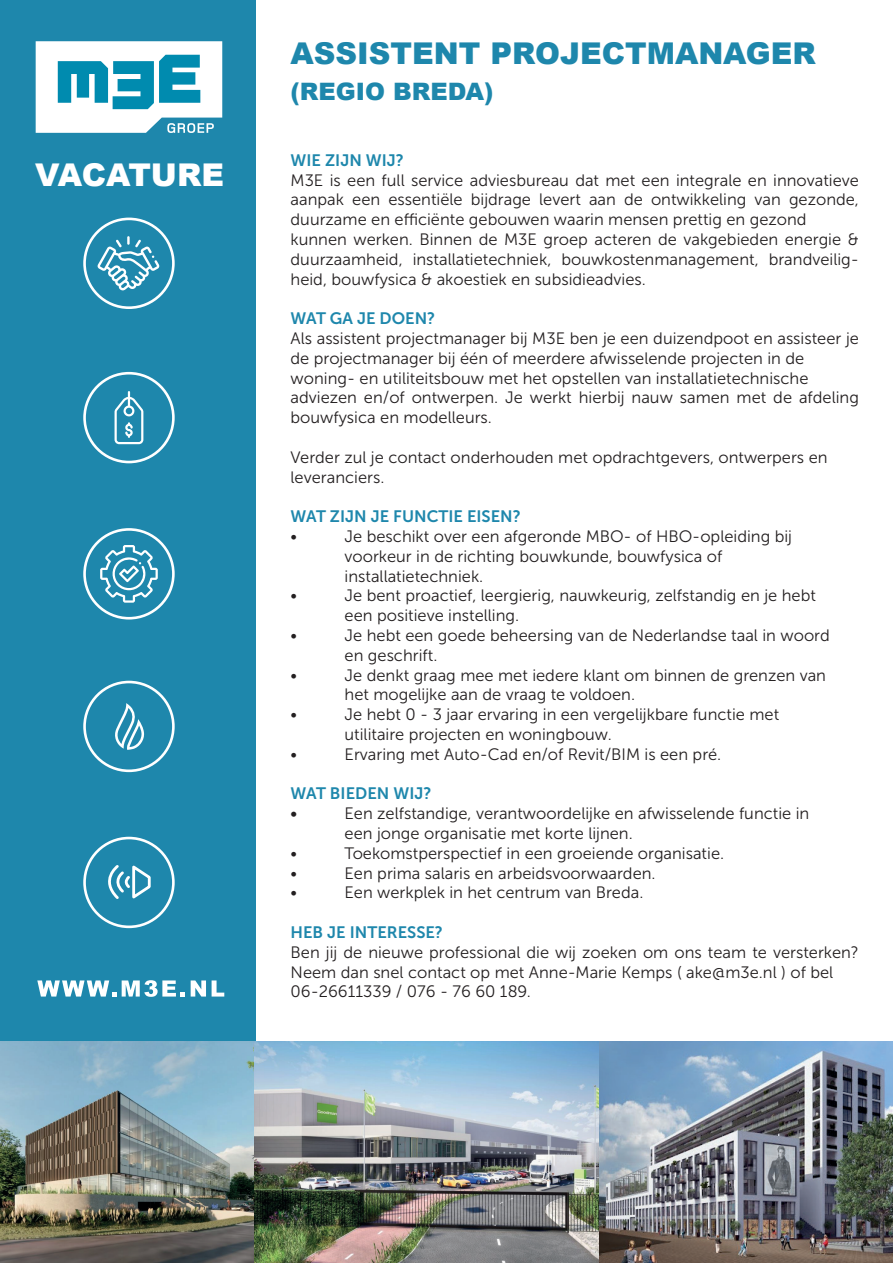
<style>
.page{position:relative;width:893px;height:1263px;background:#fff}
.page>*{position:absolute;margin:0;border:0;box-sizing:border-box;transform-origin:0 0}
.t1{font:900 31.35px "Arial";color:#fff}
.t2{font:900 30px "Arial";color:#1e87ac}
.t3{font:900 24px "Arial";color:#1e87ac}
.t4{font:16.5px/19.8px "Museo Sans 300";color:#231f20}
.t5{font:16.5px "Museo Sans 700";color:#1e87ac}
.t6{font:italic 16.5px "Museo Sans 500";color:#231f20}
</style>
<div class="page">
<div style="left:0;top:0;width:255px;height:1095px;background:#1e87ac"></div>
<svg style="left:36px;top:41px;width:186px;height:92px;background:#aad7e3"></svg>
<svg style="left:37px;top:980px;width:79px;height:16px"></svg>
<svg style="left:122px;top:980px;width:63px;height:17px"></svg>
<svg style="left:191px;top:980px;width:15px;height:16px"></svg>
<svg style="left:212px;top:980px;width:12px;height:16px"></svg>
<div style="left:83px;top:218px;width:92px;height:91px;border:3px solid #fff;border-radius:50%"></div>
<svg style="left:97px;top:236px;width:62px;height:54px"></svg>
<div style="left:83px;top:372px;width:92px;height:91px;border:3px solid #fff;border-radius:50%"></div>
<svg style="left:115px;top:391px;width:28px;height:53px"></svg>
<div style="left:83px;top:528px;width:92px;height:91px;border:3px solid #fff;border-radius:50%"></div>
<svg style="left:100px;top:545px;width:58px;height:58px"></svg>
<div style="left:83px;top:681px;width:92px;height:91px;border:3px solid #fff;border-radius:50%"></div>
<svg style="left:115px;top:703px;width:30px;height:47px"></svg>
<div style="left:83px;top:837px;width:92px;height:91px;border:3px solid #fff;border-radius:50%"></div>
<svg style="left:108px;top:865px;width:43px;height:34px"></svg>
<img style="left:0;top:1041px;width:255px;height:222px">
<img style="left:255px;top:1041px;width:638px;height:222px">
<h1 class="t1" style="left:35px;top:152px;width:190px">VACATURE</h1>
<h2 class="t2" style="left:291px;top:31px;width:527px">ASSISTENT PROJECTMANAGER</h2>
<h3 class="t3" style="left:291px;top:74px;width:204px">(REGIO BREDA)</h3>
<p class="t5" style="left:291px;top:151px;width:115px">WIE ZIJN WIJ?</p>
<p class="t4" style="left:291px;top:170px;width:570px">M3E is een full service adviesbureau dat met een integrale en innovatieve aanpak een essentiële bijdrage levert aan de ontwikkeling van gezonde, duurzame en efficiënte gebouwen waarin mensen prettig en gezond kunnen werken. Binnen de M3E groep acteren de vakgebieden energie &amp; duurzaamheid, installatietechniek, bouwkostenmanagement, brandveilig&shy;heid, bouwfysica &amp; akoestiek en subsidieadvies.</p>
<p class="t5" style="left:291px;top:309px;width:146px">WAT GA JE DOEN?</p>
<p class="t4" style="left:291px;top:329px;width:570px">Als assistent projectmanager bij M3E ben je een duizendpoot en assisteer je de projectmanager bij één of meerdere afwisselende projecten in de woning- en utiliteitsbouw met het opstellen van installatietechnische adviezen en/of ontwerpen. Je werkt hierbij nauw samen met de afdeling bouwfysica en modelleurs.</p>
<p class="t4" style="left:291px;top:447px;width:539px">Verder zul je contact onderhouden met opdrachtgevers, ontwerpers en leveranciers.</p>
<p class="t5" style="left:291px;top:507px;width:232px">WAT ZIJN JE FUNCTIE EISEN?</p>
<p class="t4" style="left:291px;top:527px;width:8px">•</p>
<p class="t4" style="left:345px;top:527px;width:449px">Je beschikt over een afgeronde MBO- of HBO-opleiding bij voorkeur in de richting bouwkunde, bouwfysica of installatietechniek.</p>
<p class="t4" style="left:291px;top:586px;width:8px">•</p>
<p class="t4" style="left:345px;top:586px;width:473px">Je bent proactief, leergierig, nauwkeurig, zelfstandig en je hebt een positieve instelling.</p>
<p class="t4" style="left:291px;top:626px;width:8px">•</p>
<p class="t4" style="left:345px;top:626px;width:487px">Je hebt een goede beheersing van de Nederlandse taal in woord en geschrift.</p>
<p class="t4" style="left:291px;top:665px;width:8px">•</p>
<p class="t4" style="left:345px;top:665px;width:483px">Je denkt graag mee met iedere klant om binnen de grenzen van het mogelijke aan de vraag te voldoen.</p>
<p class="t4" style="left:291px;top:705px;width:8px">•</p>
<p class="t4" style="left:345px;top:705px;width:436px">Je hebt 0 - 3 jaar ervaring in een vergelijkbare functie met utilitaire projecten en woningbouw.</p>
<p class="t4" style="left:291px;top:744px;width:8px">•</p>
<p class="t4" style="left:345px;top:744px;width:378px">Ervaring met Auto-Cad en/of Revit/BIM is een pré.</p>
<p class="t5" style="left:291px;top:784px;width:142px">WAT BIEDEN WIJ?</p>
<p class="t6" style="left:291px;top:804px;width:8px">•</p>
<p class="t4" style="left:345px;top:804px;width:466px">Een zelfstandige, verantwoordelijke en afwisselende functie in een jonge organisatie met korte lijnen.</p>
<p class="t4" style="left:291px;top:843px;width:8px">•</p>
<p class="t4" style="left:345px;top:843px;width:381px">Toekomstperspectief in een groeiende organisatie.</p>
<p class="t4" style="left:291px;top:863px;width:8px">•</p>
<p class="t4" style="left:345px;top:863px;width:313px">Een prima salaris en arbeidsvoorwaarden.</p>
<p class="t4" style="left:291px;top:883px;width:8px">•</p>
<p class="t4" style="left:345px;top:883px;width:300px">Een werkplek in het centrum van Breda.</p>
<p class="t5" style="left:291px;top:923px;width:154px">HEB JE INTERESSE?</p>
<p class="t4" style="left:291px;top:942px;width:570px">Ben jij de nieuwe professional die wij zoeken om ons team te versterken?<br>Neem dan snel contact op met Anne-Marie Kemps ( ake@m3e.nl ) of bel<br>06-26611339 / 076 - 76 60 189.</p>
</div>
